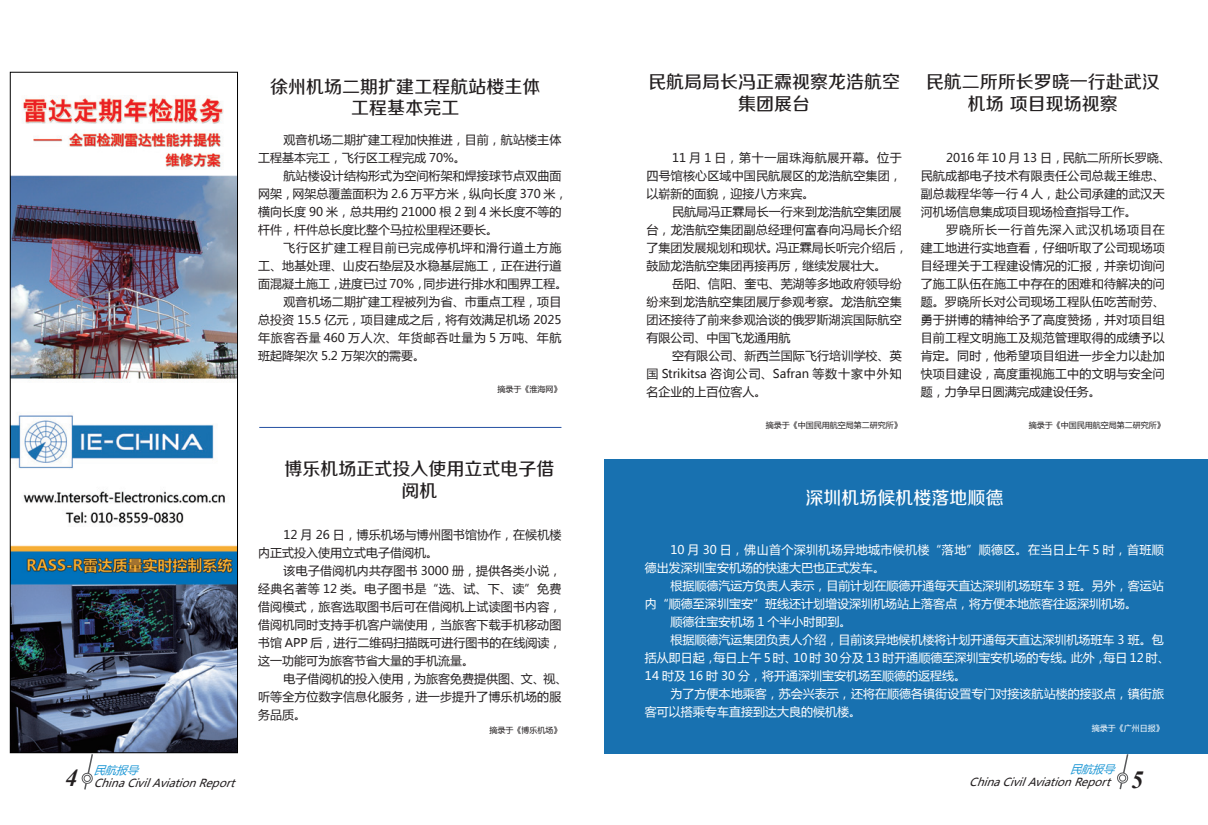
<style>
.page{position:relative;width:1208px;height:825px;background:#fff}
.page>*{position:absolute;margin:0;border:0;box-sizing:border-box;transform-origin:0 0}
.t1{font:italic 700 24.6px "Times New Roman";color:#231f20}
.t2{font:18px/21.6px "FZZZHUNHJW GB1 0";color:#231f20;text-align:center}
.t3{font:18px "FZZZHUNHJW GB1 0";color:#fff}
.t4{font:12px/18px "Microsoft Ya Hei";letter-spacing:.005em;color:#231f20}
.t5{font:12px/18px "Microsoft Ya Hei";color:#fff}
.t6{font:12px/18px "Microsoft Ya Hei";letter-spacing:.03em;color:#fff}
.t7{font:italic 11px "Microsoft Ya Hei";color:#231f20}
.t8{font:italic 11px "Microsoft Ya Hei";color:#1f98d5}
.t9{font:8px "Microsoft Ya Hei";color:#231f20}
.t10{font:8px "Microsoft Ya Hei";color:#fff}
</style>
<div class="page">
<svg style="left:81px;top:753px;width:13px;height:37px"></svg>
<svg style="left:1117px;top:754px;width:12px;height:36px"></svg>
<hr style="left:259px;top:427px;width:302px;height:1px;background:#2450a2">
<img style="left:12px;top:98px;width:224px;height:653px">
<div style="left:10px;top:72px;width:228px;height:681px;border:1px solid #000"></div>
<div style="left:604px;top:459px;width:604px;height:295px;background:#1871b0"></div>
<p class="t2" style="left:270px;top:77px;width:271px">徐州机场二期扩建工程航站楼主体工程基本完工</p>
<p class="t4" style="left:258px;top:130px;width:305px;text-indent:26px">观音机场二期扩建工程加快推进，目前，航站楼主体工程基本完工，飞行区工程完成 70%。</p>
<p class="t4" style="left:258px;top:166px;width:311px;text-indent:26px">航站楼设计结构形式为空间桁架和焊接球节点双曲面网架，网架总覆盖面积为 2.6 万平方米，纵向长度 370 米，横向长度 90 米，总共用约 21000 根 2 到 4 米长度不等的杆件，杆件总长度比整个马拉松里程还要长。</p>
<p class="t4" style="left:258px;top:238px;width:311px;text-indent:26px">飞行区扩建工程目前已完成停机坪和滑行道土方施工、地基处理、山皮石垫层及水稳基层施工，正在进行道面混凝土施工，进度已过 70%，同步进行排水和围界工程。</p>
<p class="t4" style="left:258px;top:292px;width:305px;text-align:justify;text-indent:26px">观音机场二期扩建工程被列为省、市重点工程，项目总投资 15.5 亿元，项目建成之后，将有效满足机场 2025年旅客吞量 460 万人次、年货邮吞吐量为 5 万吨、年航班起降架次 5.2 万架次的需要。</p>
<p class="t9" style="left:497px;top:384px;width:65px">摘录于《淮海网》</p>
<p class="t8" style="left:94px;top:762px;width:51px">民航报导</p>
<p class="t1" style="left:65px;top:760px;width:14px">4</p>
<p class="t7" style="left:94px;top:775px;width:147px">ChinaCivilAviationReport</p>
<p class="t2" style="left:284px;top:459px;width:271px">博乐机场正式投入使用立式电子借阅机</p>
<p class="t4" style="left:258px;top:525px;width:305px;text-indent:26px">12 月 26 日，博乐机场与博州图书馆协作，在候机楼内正式投入使用立式电子借阅机。</p>
<p class="t4" style="left:258px;top:561px;width:305px;text-align:justify;text-indent:26px">该电子借阅机内共存图书 3000 册，提供各类小说，经典名著等 12 类。电子图书是“选、试、下、读”免费借阅模式，旅客选取图书后可在借阅机上试读图书内容，借阅机同时支持手机客户端使用，当旅客下载手机移动图书馆 APP 后，进行二维码扫描既可进行图书的在线阅读，这一功能可为旅客节省大量的手机流量。</p>
<p class="t4" style="left:258px;top:669px;width:311px;text-indent:26px">电子借阅机的投入使用，为旅客免费提供图、文、视、听等全方位数字信息化服务，进一步提升了博乐机场的服务品质。</p>
<p class="t9" style="left:489px;top:725px;width:73px">摘录于《博乐机场》</p>
<p class="t2" style="left:648px;top:73px;width:253px">民航局局长冯正霖视察龙浩航空集团展台</p>
<p class="t4" style="left:646px;top:148px;width:257px;text-align:justify;text-indent:26px">11 月 1 日，第十一届珠海航展开幕。位于四号馆核心区域中国民航展区的龙浩航空集团，以崭新的面貌，迎接八方来宾。</p>
<p class="t4" style="left:646px;top:202px;width:263px;text-indent:26px">民航局冯正霖局长一行来到龙浩航空集团展台，龙浩航空集团副总经理何富春向冯局长介绍了集团发展规划和现状。冯正霖局长听完介绍后，鼓励龙浩航空集团再接再厉，继续发展壮大。</p>
<p class="t4" style="left:646px;top:274px;width:257px;text-align:justify;text-indent:26px">岳阳、信阳、奎屯、芜湖等多地政府领导纷纷来到龙浩航空集团展厅参观考察。龙浩航空集团还接待了前来参观洽谈的俄罗斯湖滨国际航空有限公司、中国飞龙通用航</p>
<p class="t4" style="left:646px;top:346px;width:257px;text-align:justify;text-indent:26px">空有限公司、新西兰国际飞行培训学校、英国 Strikitsa 咨询公司、Safran 等数十家中外知名企业的上百位客人。</p>
<p class="t9" style="left:765px;top:420px;width:137px">摘录于《中国民用航空局第二研究所》</p>
<p class="t2" style="left:925px;top:73px;width:235px">民航二所所长罗晓一行赴武汉机场 项目现场视察</p>
<p class="t4" style="left:920px;top:148px;width:252px;text-indent:26px">2016 年 10 月 13 日，民航二所所长罗晓、民航成都电子技术有限责任公司总裁王维忠、副总裁程华等一行 4 人，赴公司承建的武汉天河机场信息集成项目现场检查指导工作。</p>
<p class="t4" style="left:920px;top:220px;width:246px;text-align:justify;text-indent:26px">罗晓所长一行首先深入武汉机场项目在建工地进行实地查看，仔细听取了公司现场项目经理关于工程建设情况的汇报，并亲切询问了施工队伍在施工中存在的困难和待解决的问题。罗晓所长对公司现场工程队伍吃苦耐劳、勇于拼博的精神给予了高度赞扬，并对项目组目前工程文明施工及规范管理取得的成绩予以肯定。同时，他希望项目组进一步全力以赴加快项目建设，高度重视施工中的文明与安全问题，力争早日圆满完成建设任务。</p>
<p class="t9" style="left:1028px;top:420px;width:137px">摘录于《中国民用航空局第二研究所》</p>
<p class="t3" style="left:805px;top:488px;width:199px">深圳机场候机楼落地顺德</p>
<p class="t6" style="left:645px;top:540px;width:520px;text-indent:26px">10 月 30 日，佛山首个深圳机场异地城市候机楼“落地”顺德区。在当日上午 5 时，首班顺德出发深圳宝安机场的快速大巴也正式发车。</p>
<p class="t5" style="left:645px;top:576px;width:520px;text-indent:26px">根据顺德汽运方负责人表示，目前计划在顺德开通每天直达深圳机场班车 3 班。另外，客运站内“顺德至深圳宝安”班线还计划增设深圳机场站上落客点，将方便本地旅客往返深圳机场。</p>
<p class="t5" style="left:670px;top:612px;width:183px">顺德往宝安机场 1 个半小时即到。</p>
<p class="t5" style="left:645px;top:630px;width:526px;text-indent:26px">根据顺德汽运集团负责人介绍，目前该异地候机楼将计划开通每天直达深圳机场班车 3 班。包括从即日起，每日上午 5 时、10 时 30 分及 13 时开通顺德至深圳宝安机场的专线。此外，每日 12 时、<br>14 时及 16 时 30 分，将开通深圳宝安机场至顺德的返程线。</p>
<p class="t5" style="left:645px;top:684px;width:520px;text-indent:26px">为了方便本地乘客，苏会兴表示，还将在顺德各镇街设置专门对接该航站楼的接驳点，镇街旅客可以搭乘专车直接到达大良的候机楼。</p>
<p class="t10" style="left:1091px;top:722px;width:73px">摘录于《广州日报》</p>
<p class="t8" style="left:1070px;top:762px;width:51px">民航报导</p>
<p class="t7" style="left:969px;top:775px;width:147px">ChinaCivilAviationReport</p>
<p class="t1" style="left:1131px;top:762px;width:14px">5</p>
</div>
